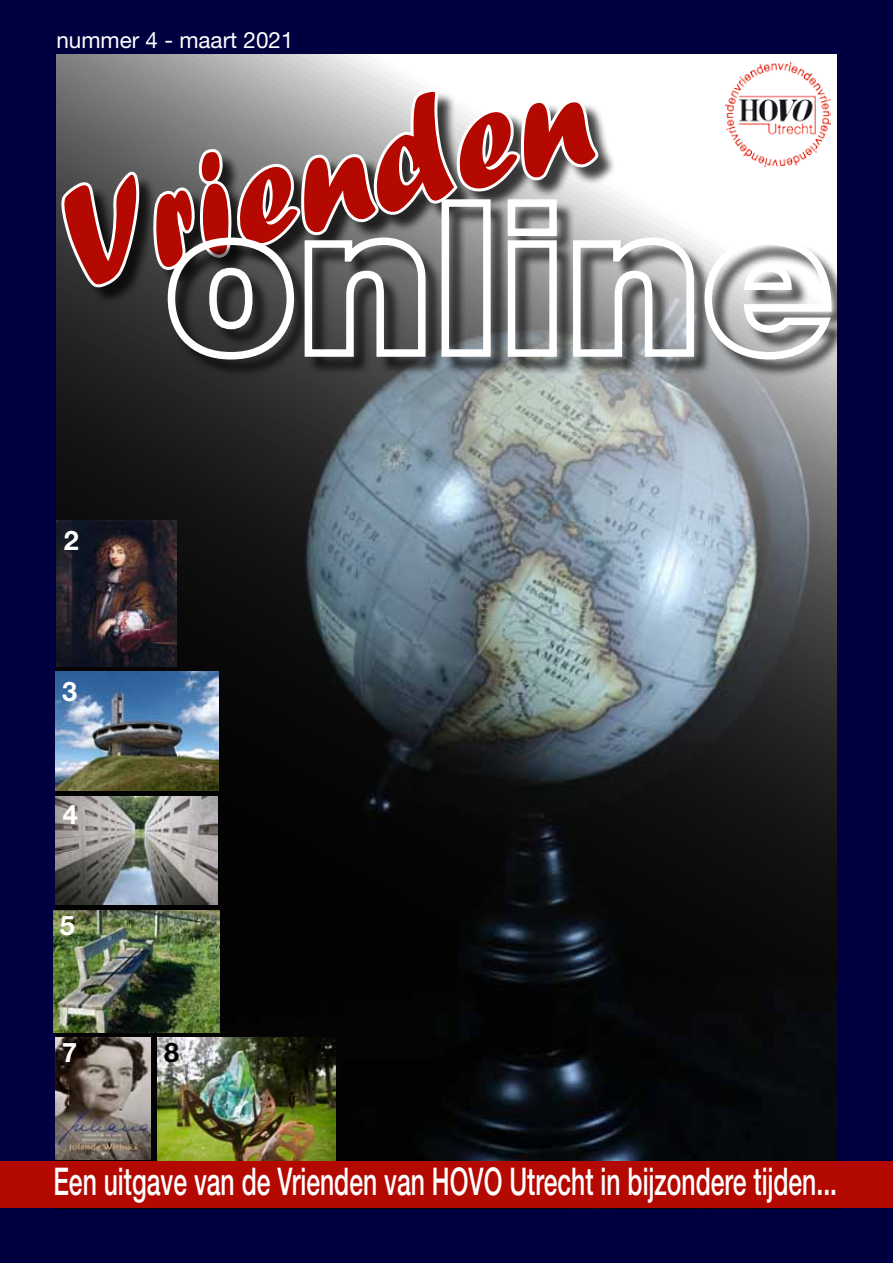
<style>
.page{position:relative;width:893px;height:1263px;background:#fff}
.page>*{position:absolute;margin:0;border:0;box-sizing:border-box;transform-origin:0 0}
.t1{font:150px "Forte";color:#b30900}
.t2{font:500 38.25px "Helvetica Neue LT Pro";color:#fff;scale:.65 1}
.t3{font:700 27px "Helvetica Neue LT Pro";color:#fff}
.t4{font:700 27px "Helvetica Neue LT Pro";color:#000}
.t5{font:22.5px "Helvetica Neue LT Pro";color:#fff}
</style>
<div class="page">
<img style="left:55px;top:53px;width:783px;height:1157px">
<div style="left:64px;top:92px;width:552px;height:214px;background:#000;opacity:.75"></div>
<svg style="left:55px;top:168px;width:87px;height:121px"></svg>
<svg style="left:150px;top:86px;width:686px;height:701px;background:#797f82"></svg>
<img style="left:55px;top:521px;width:121px;height:145px">
<div style="left:0;top:0;width:893px;height:53px;background:#000041"></div>
<div style="left:0;top:17px;width:55px;height:1246px;background:#000041"></div>
<div style="left:0;top:1210px;width:893px;height:53px;background:#000041"></div>
<div style="left:838px;top:28px;width:55px;height:1235px;background:#000041"></div>
<div style="left:0;top:1161px;width:893px;height:47px;background:#b30900"></div>
<img style="left:726px;top:63px;width:104px;height:104px">
<img style="left:55px;top:672px;width:164px;height:119px">
<img style="left:55px;top:796px;width:163px;height:109px">
<img style="left:53px;top:910px;width:166px;height:122px">
<img style="left:55px;top:1037px;width:96px;height:123px">
<img style="left:157px;top:1037px;width:179px;height:124px">
<p class="t5" style="left:56px;top:27px;width:239px">nummer 4 - maart 2021</p>
<h1 class="t1" style="left:46px;top:155px;width:536px;rotate:-14deg">Vrienden</h1>
<p class="t3" style="left:64px;top:523px;width:17px">2</p>
<p class="t3" style="left:62px;top:675px;width:17px">3</p>
<p class="t3" style="left:63px;top:798px;width:17px">4</p>
<p class="t3" style="left:60px;top:908px;width:17px">5</p>
<p class="t3" style="left:62px;top:1036px;width:17px">7</p>
<p class="t4" style="left:164px;top:1036px;width:17px">8</p>
<p class="t2" style="left:53px;top:1159px;width:1207px">Een uitgave van de Vrienden van HOVO Utrecht in bijzondere tijden...</p>
</div>
